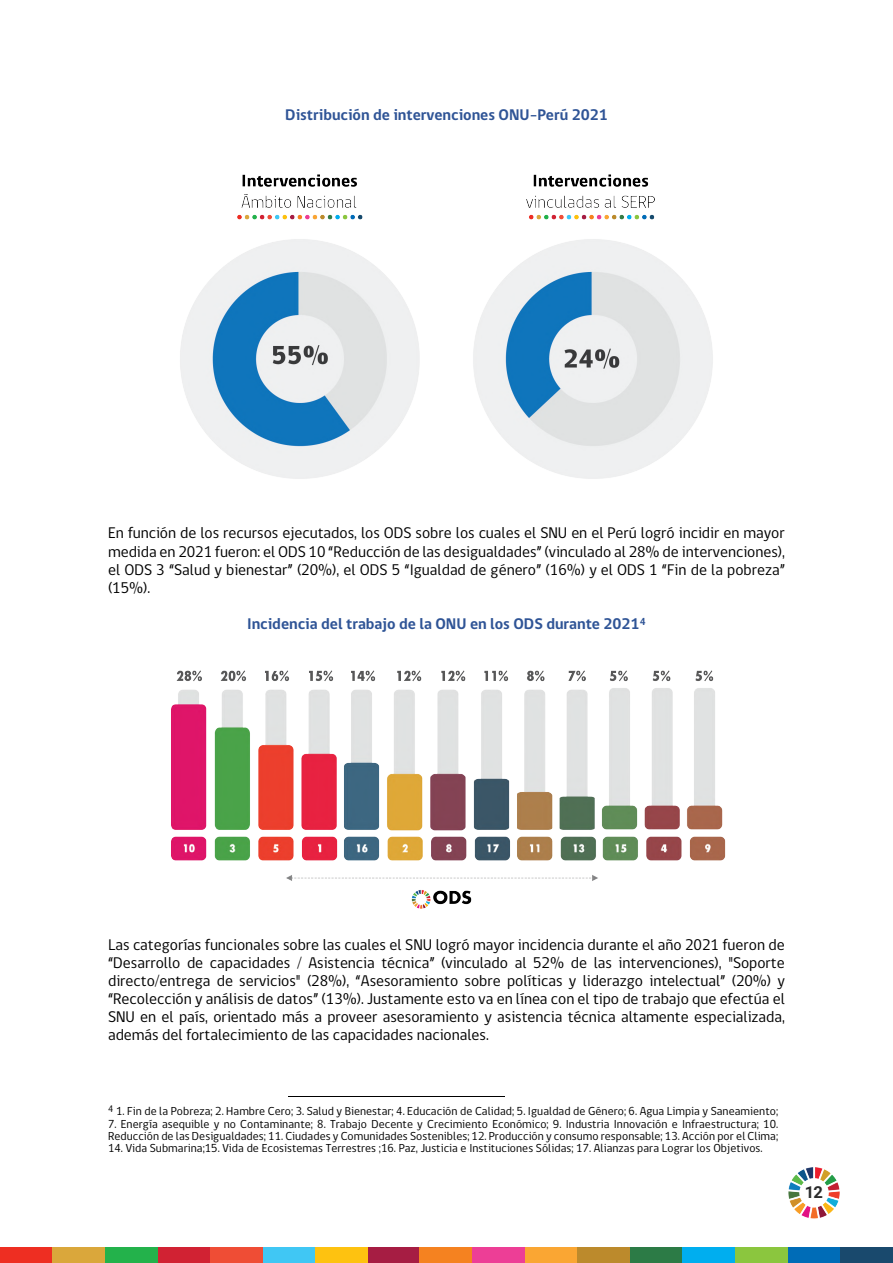
<style>
.page{position:relative;width:893px;height:1263px;background:#fff}
.page>*{position:absolute;margin:0;border:0;box-sizing:border-box;transform-origin:0 0}
.t1{font:700 16.5px "Roboto";color:#2b2c2c}
.t2{font:15.9px/18.1px "gob CL";letter-spacing:-.005em;color:#000;text-align:justify}
.t3{font:700 15.9px "gob CL";letter-spacing:-.005em;color:#2f5496}
.t4{font:11.85px/12.3px "gob CL";letter-spacing:.005em;color:#000}
</style>
<div class="page">
<div style="left:0;top:1247px;width:53px;height:16px;background:#ee2e22"></div>
<div style="left:53px;top:1247px;width:52px;height:16px;background:#daa73b"></div>
<div style="left:105px;top:1247px;width:53px;height:16px;background:#23b24b"></div>
<div style="left:158px;top:1247px;width:52px;height:16px;background:#d12233"></div>
<div style="left:210px;top:1247px;width:53px;height:16px;background:#ef4d35"></div>
<div style="left:263px;top:1247px;width:52px;height:16px;background:#40c7f4"></div>
<div style="left:315px;top:1247px;width:53px;height:16px;background:#fec210"></div>
<div style="left:368px;top:1247px;width:52px;height:16px;background:#a61d43"></div>
<div style="left:419px;top:1247px;width:53px;height:16px;background:#f58220"></div>
<div style="left:472px;top:1247px;width:53px;height:16px;background:#ed3e96"></div>
<div style="left:525px;top:1247px;width:52px;height:16px;background:#faa633"></div>
<div style="left:577px;top:1247px;width:53px;height:16px;background:#bc8a2c"></div>
<div style="left:630px;top:1247px;width:52px;height:16px;background:#2c7b46"></div>
<div style="left:682px;top:1247px;width:53px;height:16px;background:#00aeef"></div>
<div style="left:735px;top:1247px;width:52px;height:16px;background:#8bc63e"></div>
<div style="left:787px;top:1247px;width:53px;height:16px;background:#006cb7"></div>
<div style="left:840px;top:1247px;width:52px;height:16px;background:#19496d"></div>
<img style="left:788px;top:1167px;width:52px;height:52px">
<hr style="left:288px;top:1097px;width:216px;height:1px;background:#000">
<img style="left:180px;top:174px;width:533px;height:305px">
<img style="left:171px;top:670px;width:555px;height:239px">
<p class="t3" style="left:285px;top:104px;width:324px">Distribución de intervenciones ONU-Perú 2021</p>
<p class="t2" style="left:108px;top:524px;width:678px">En función de los recursos ejecutados, los ODS sobre los cuales el SNU en el Perú logró incidir en mayor medida en 2021 fueron: el ODS 10 “Reducción de las desigualdades” (vinculado al 28% de intervenciones), el ODS 3 “Salud y bienestar” (20%), el ODS 5 “Igualdad de género” (16%) y el ODS 1 “Fin de la pobreza” (15%).</p>
<p class="t3" style="left:247px;top:613px;width:400px">Incidencia del trabajo de la ONU en los ODS durante 2021<sup>4</sup></p>
<p class="t2" style="left:108px;top:936px;width:678px">Las categorías funcionales sobre las cuales el SNU logró mayor incidencia durante el año 2021 fueron de “Desarrollo de capacidades / Asistencia técnica” (vinculado al 52% de las intervenciones), "Soporte directo/entrega de servicios" (28%), “Asesoramiento sobre políticas y liderazgo intelectual” (20%) y “Recolección y análisis de datos” (13%). Justamente esto va en línea con el tipo de trabajo que efectúa el SNU en el país, orientado más a proveer asesoramiento y asistencia técnica altamente especializada, además del fortalecimiento de las capacidades nacionales.</p>
<p class="t4" style="left:108px;top:1105px;width:671px"><sup>4</sup> 1. Fin de la Pobreza; 2. Hambre Cero; 3. Salud y Bienestar; 4. Educación de Calidad; 5. Igualdad de Género; 6. Agua Limpia y Saneamiento;</p>
<p class="t4" style="left:108px;top:1118px;width:671px">7. Energía asequible y no Contaminante; 8. Trabajo Decente y Crecimiento Económico; 9. Industria Innovación e Infraestructura; 10.<br>Reducción de las Desigualdades; 11. Ciudades y Comunidades Sostenibles; 12. Producción y consumo responsable; 13. Acción por el Clima;</p>
<p class="t4" style="left:108px;top:1142px;width:656px">14. Vida Submarina;15. Vida de Ecosistemas Terrestres ;16. Paz, Justicia e Instituciones Sólidas; 17. Alianzas para Lograr los Objetivos.</p>
<p class="t1" style="left:804px;top:1181px;width:20px">12</p>
</div>
